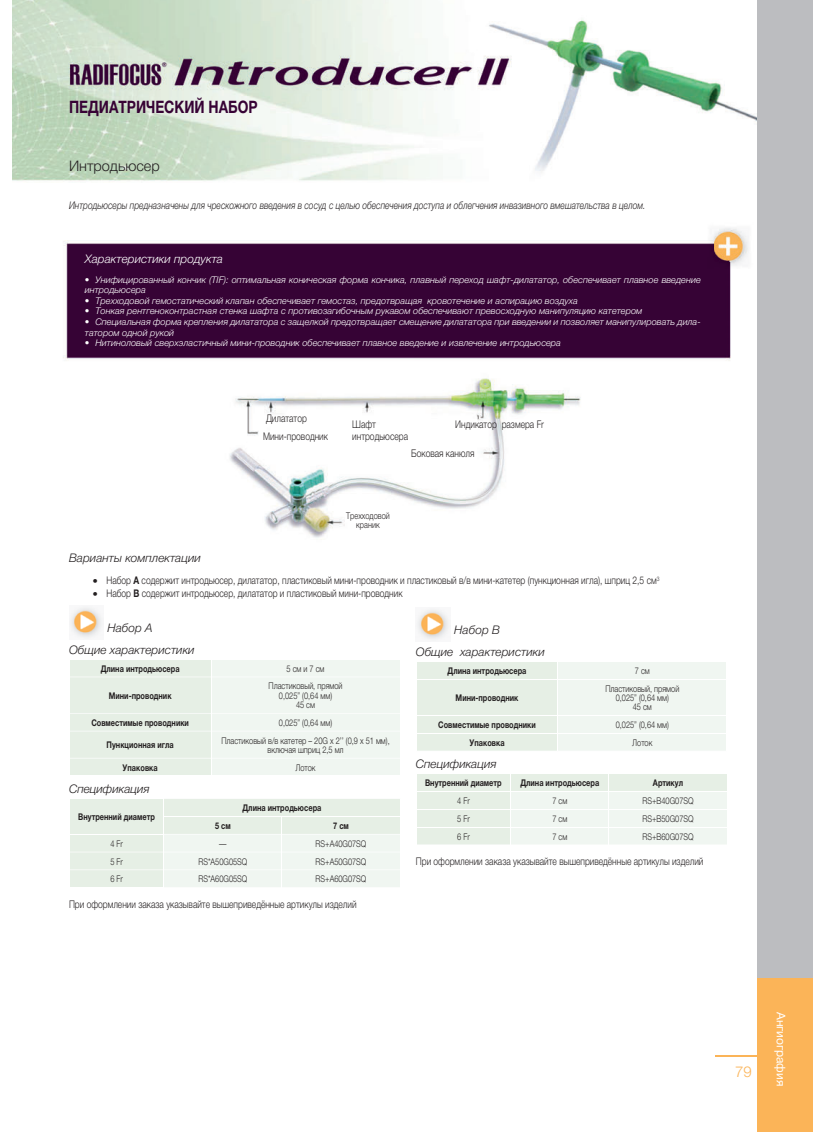
<style>
.page{position:relative;width:813px;height:1132px;background:#fff}
.page>*{position:absolute;margin:0;border:0;box-sizing:border-box;transform-origin:0 0}
.t1{font:700 17.25px "Helvetica Neue LTCYR";color:#370335;scale:.8 1}
.t2{font:300 15px "Helvetica Neue Cyr";color:#fbb458}
.t3{font:300 14.55px "Helvetica Neue LTCYR";color:#231f20}
.t4{font:100 13.2px "Helvetica Neue LTCYR";color:#fbb458}
.t5{font:12px "Helvetica Neue Cyr";color:#fff}
.t6{font:italic 300 11.85px/21.9px "Helvetica Neue LTCYR";color:#231f20;text-align:center}
.t7{font:italic 300 11.85px "Helvetica Neue LTCYR";color:#fff}
.t8{font:300 10.5px "Helvetica Neue LTCYR";color:#231f20;scale:.8 1}
.t9{font:italic 300 10.5px "Helvetica Neue LTCYR";color:#231f20;scale:.8 1}
.t10{font:700 10.5px "Helvetica Neue LTCYR";color:#fff}
.t11{font:italic 300 9.3px/10.5px "Helvetica Neue LTCYR";color:#fff}
.t12{font:300 9.3px/9.3px "Helvetica Neue LTCYR";color:#231f20;text-align:center;scale:.8 1}
.t13{font:700 9.3px "Helvetica Neue LTCYR";color:#231f20;scale:.8 1}
.s1{font-weight:700}
</style>
<div class="page">
<img style="left:13px;top:0;width:744px;height:538px">
<img style="left:70px;top:607px;width:33px;height:32px">
<svg style="left:70px;top:660px;width:330px;height:115px"></svg>
<svg style="left:70px;top:799px;width:330px;height:88px"></svg>
<img style="left:417px;top:609px;width:33px;height:32px">
<svg style="left:417px;top:662px;width:309px;height:89px"></svg>
<svg style="left:417px;top:774px;width:310px;height:71px"></svg>
<img style="left:714px;top:232px;width:35px;height:29px">
<hr style="left:714px;top:1054px;width:98px;height:2px;background:#fbb458">
<div style="left:757px;top:0;width:55px;height:1131px;background:#bcbdc0"></div>
<div style="left:757px;top:978px;width:55px;height:153px;background:#fbb458"></div>
<h1 class="t1" style="left:69px;top:97px;width:237px">П ЕДИАТРИЧЕСКИЙ НАБОР</h1>
<h3 class="t3" style="left:69px;top:157px;width:92px">Интродьюсер</h3>
<p class="t9" style="left:69px;top:199px;width:721px">И нтродьюсеры предназначены для чрескожного введения в сосуд с целью обеспечения доступа и облегчения инвазивного вмешательства в целом.</p>
<p class="t7" style="left:85px;top:252px;width:140px">Характеристики продукта</p>
<p class="t11" style="left:85px;top:274px;width:617px">• Унифицированный кончик (TIF): оптимальная коническая форма кончика, плавный переход шафт-дилататор, обеспечивает плавное введение интродьюсера</p>
<p class="t11" style="left:85px;top:295px;width:494px">• Трехходовой гемостатический клапан обеспечивает гемостаз, предотвращая кровотечение и аспирацию воздуха</p>
<p class="t11" style="left:85px;top:306px;width:558px">• Тонкая рентгеноконтрастная стенка шафта с противозагибочным рукавом обеспечивают превосходную манипуляцию катетером</p>
<p class="t11" style="left:85px;top:316px;width:617px">• Специальная форма крепления дилататора с защелкой предотвращает смещение дилататора при введении и позволяет манипулировать дила&shy;татором одной рукой</p>
<p class="t11" style="left:85px;top:337px;width:477px">• Нитиноловый сверхэластичный мини-проводник обеспечивает плавное введение и извлечение интродьюсера</p>
<p class="t8" style="left:266px;top:412px;width:53px">Дилататор</p>
<p class="t8" style="left:352px;top:418px;width:31px">Шафт</p>
<p class="t8" style="left:455px;top:418px;width:112px">Индикатор размера Fr</p>
<p class="t8" style="left:411px;top:447px;width:81px">Боковая канюля</p>
<p class="t8" style="left:263px;top:429px;width:83px">Мини-проводник</p>
<p class="t8" style="left:352px;top:430px;width:71px">интродьюсера</p>
<p class="t12" style="left:346px;top:510px;width:56px">Трехходовой краник</p>
<p class="t6" style="left:69px;top:547px;width:133px">Варианты комплектации</p>
<p class="t8" style="left:93px;top:574px;width:709px">• Набор <span class="s1">А</span> содержит интродьюсер, дилататор, пластиковый мини-проводник и пластиковый в/в мини-катетер (пункционная игла), шприц 2,5 см<sup>3</sup></p>
<p class="t8" style="left:93px;top:587px;width:388px">• Набор <span class="s1">В</span> содержит интродьюсер, дилататор и пластиковый мини-проводник</p>
<p class="t6" style="left:69px;top:616px;width:127px">Набор А<br>Общие характеристики</p>
<p class="t13" style="left:101px;top:662px;width:100px">Длина интродьюсера</p>
<p class="t12" style="left:286px;top:663px;width:49px">5 см и 7 см</p>
<p class="t13" style="left:109px;top:690px;width:80px">Мини-проводник</p>
<p class="t12" style="left:268px;top:681px;width:94px">Пластиковый, прямой<br>0,025” (0,64 мм)<br>45 см</p>
<p class="t13" style="left:91px;top:717px;width:123px">Совместимые проводники</p>
<p class="t12" style="left:279px;top:717px;width:68px">0,025” (0,64 мм)</p>
<p class="t13" style="left:107px;top:739px;width:85px">Пункционная игла</p>
<p class="t12" style="left:221px;top:735px;width:212px">Пластиковый в/в катетер – 20G x 2’’ (0,9 x 51 мм), включая шприц 2,5 мл</p>
<p class="t13" style="left:123px;top:761px;width:45px">Упаковка</p>
<p class="t12" style="left:295px;top:762px;width:27px">Лоток</p>
<p class="t6" style="left:69px;top:777px;width:82px">Спецификация</p>
<p class="t13" style="left:78px;top:811px;width:97px">Внутренний диаметр</p>
<p class="t6" style="left:415px;top:618px;width:130px">Набор В<br>Общие характеристики</p>
<p class="t13" style="left:447px;top:665px;width:100px">Длина интродьюсера</p>
<p class="t12" style="left:634px;top:665px;width:20px">7 см</p>
<p class="t13" style="left:455px;top:692px;width:80px">Мини-проводник</p>
<p class="t12" style="left:605px;top:683px;width:94px">Пластиковый, прямой<br>0,025” (0,64 мм)<br>45 см</p>
<p class="t13" style="left:438px;top:719px;width:123px">Совместимые проводники</p>
<p class="t12" style="left:615px;top:719px;width:68px">0,025” (0,64 мм)</p>
<p class="t13" style="left:469px;top:736px;width:45px">Упаковка</p>
<p class="t12" style="left:632px;top:737px;width:27px">Лоток</p>
<p class="t6" style="left:415px;top:752px;width:82px">Спецификация</p>
<p class="t13" style="left:425px;top:777px;width:97px">Внутренний диаметр</p>
<p class="t13" style="left:520px;top:777px;width:100px">Длина интродьюсера</p>
<p class="t13" style="left:652px;top:777px;width:39px">Артикул</p>
<p class="t12" style="left:457px;top:795px;width:17px">4 Fr</p>
<p class="t12" style="left:552px;top:795px;width:20px">7 см</p>
<p class="t12" style="left:642px;top:795px;width:65px">RS+B40G07SQ</p>
<p class="t12" style="left:457px;top:813px;width:17px">5 Fr</p>
<p class="t12" style="left:552px;top:813px;width:20px">7 см</p>
<p class="t12" style="left:642px;top:813px;width:65px">RS+B50G07SQ</p>
<p class="t12" style="left:457px;top:831px;width:17px">6 Fr</p>
<p class="t12" style="left:552px;top:831px;width:20px">7 см</p>
<p class="t12" style="left:642px;top:831px;width:65px">RS+B60G07SQ</p>
<p class="t8" style="left:415px;top:855px;width:361px">При оформлении заказа указывайте вышеприведённые артикулы изделий</p>
<p class="t13" style="left:242px;top:802px;width:100px">Длина интродьюсера</p>
<p class="t13" style="left:215px;top:820px;width:21px">5 см</p>
<p class="t13" style="left:333px;top:820px;width:21px">7 см</p>
<p class="t12" style="left:110px;top:838px;width:17px">4 Fr</p>
<p class="t12" style="left:315px;top:838px;width:65px">RS+A40G07SQ</p>
<p class="t12" style="left:110px;top:856px;width:17px">5 Fr</p>
<p class="t12" style="left:198px;top:856px;width:63px">RS*A50G05SQ</p>
<p class="t12" style="left:315px;top:856px;width:65px">RS+A50G07SQ</p>
<p class="t12" style="left:110px;top:874px;width:17px">6 Fr</p>
<p class="t12" style="left:198px;top:874px;width:63px">RS*A60G05SQ</p>
<p class="t12" style="left:315px;top:874px;width:65px">RS+A60G07SQ</p>
<p class="t8" style="left:69px;top:898px;width:361px">При оформлении заказа указывайте вышеприведённые артикулы изделий</p>
<h2 class="t2" style="left:734px;top:1062px;width:18px">79</h2>
<h3 class="t4" style="left:740px;top:1065px;width:16px">77</h3>
<p class="t5" style="left:787px;top:1011px;width:76px;rotate:90deg">Ангиография</p>
<p class="t10" style="left:786px;top:1012px;width:71px;rotate:90deg">Ангиография</p>
</div>
